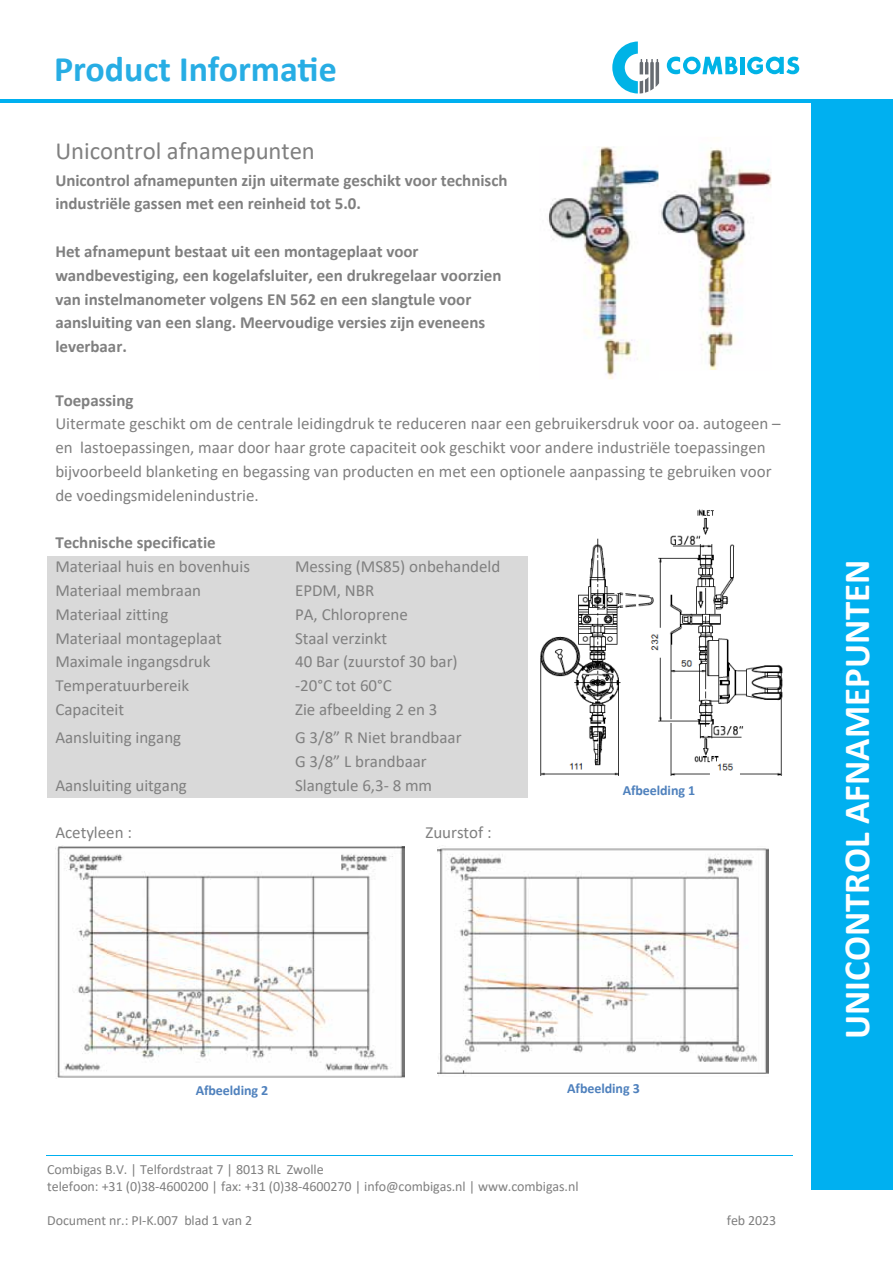
<style>
.page{position:relative;width:893px;height:1263px;background:#fff}
.page>*{position:absolute;margin:0;border:0;box-sizing:border-box;transform-origin:0 0}
.t1{font:700 36.9px "Calibri";color:#fff}
.t2{font:700 36.9px "Calibri";color:#00b0f0}
.t3{font:700 36px "Calibri";color:#27ade4}
.t4{font:24.75px "Calibri";letter-spacing:-.005em;color:#808080}
.t5{font:16.95px/23.9px "Calibri";color:#808080}
.t6{font:700 16.95px/23.7px "Calibri";color:#808080}
.t7{font:13.95px/17px "Calibri";letter-spacing:-.005em;color:#808080}
.t8{font:700 13.95px "Calibri";letter-spacing:-.005em;color:#4f81bd}
</style>
<div class="page">
<hr style="left:0;top:99px;width:622px;height:3px;background:#00b0f0">
<hr style="left:624px;top:99px;width:269px;height:3px;background:#00b0f0">
<div style="left:47px;top:556px;width:481px;height:24px;background:#d9d9d9"></div>
<div style="left:47px;top:580px;width:481px;height:23px;background:#d9d9d9"></div>
<div style="left:47px;top:603px;width:481px;height:24px;background:#d9d9d9"></div>
<div style="left:47px;top:627px;width:481px;height:24px;background:#d9d9d9"></div>
<div style="left:47px;top:651px;width:481px;height:24px;background:#d9d9d9"></div>
<div style="left:47px;top:675px;width:481px;height:24px;background:#d9d9d9"></div>
<div style="left:47px;top:699px;width:481px;height:28px;background:#d9d9d9"></div>
<div style="left:47px;top:727px;width:481px;height:24px;background:#d9d9d9"></div>
<div style="left:47px;top:751px;width:481px;height:23px;background:#d9d9d9"></div>
<div style="left:47px;top:774px;width:481px;height:24px;background:#d9d9d9"></div>
<hr style="left:46px;top:1155px;width:262px;height:1px;background:#00b0f0">
<hr style="left:307px;top:1155px;width:154px;height:1px;background:#00b0f0">
<hr style="left:460px;top:1155px;width:100px;height:1px;background:#00b0f0">
<hr style="left:559px;top:1155px;width:88px;height:1px;background:#00b0f0">
<hr style="left:647px;top:1155px;width:145px;height:1px;background:#00b0f0">
<img style="left:548px;top:146px;width:224px;height:233px">
<img style="left:540px;top:509px;width:243px;height:267px">
<img style="left:57px;top:846px;width:347px;height:232px">
<img style="left:437px;top:847px;width:332px;height:229px">
<div style="left:811px;top:103px;width:82px;height:1087px;background:#00b0f0"></div>
<svg style="left:612px;top:41px;width:47px;height:61px"></svg>
<svg style="left:667px;top:57px;width:70px;height:17px"></svg>
<hr style="left:740px;top:57px;width:4px;height:17px;background:#00b3e6">
<svg style="left:747px;top:57px;width:52px;height:17px"></svg>
<h1 class="t2" style="left:51px;top:29px;width:293px">Product Informatie</h1>
<h2 class="t3" style="left:54px;top:44px;width:284px">Product Informatie</h2>
<h3 class="t4" style="left:55px;top:133px;width:261px">Unicontrol afnamepunten</h3>
<p class="t6" style="left:55px;top:168px;width:454px">Unicontrol afnamepunten zijn uitermate geschikt voor technisch industriële gassen met een reinheid tot 5.0.</p>
<p class="t6" style="left:55px;top:239px;width:448px">Het afnamepunt bestaat uit een montageplaat voor wandbevestiging, een kogelafsluiter, een drukregelaar voorzien van instelmanometer volgens EN 562 en een slangtule voor aansluiting van een slang. Meervoudige versies zijn eveneens leverbaar.</p>
<p class="t6" style="left:55px;top:388px;width:80px">Toepassing</p>
<p class="t5" style="left:55px;top:411px;width:727px">Uitermate geschikt om de centrale leidingdruk te reduceren naar een gebruikersdruk voor oa. autogeen – en lastoepassingen, maar door haar grote capaciteit ook geschikt voor andere industriële toepassingen bijvoorbeeld blanketing en begassing van producten en met een optionele aanpassing te gebruiken voor de voedingsmidelenindustrie.</p>
<p class="t6" style="left:55px;top:530px;width:162px">Technische specificatie</p>
<p class="t5" style="left:55px;top:554px;width:196px">Materiaal huis en bovenhuis</p>
<p class="t5" style="left:295px;top:554px;width:207px">Messing (MS85) onbehandeld</p>
<p class="t5" style="left:55px;top:578px;width:147px">Materiaal membraan</p>
<p class="t5" style="left:295px;top:578px;width:81px">EPDM, NBR</p>
<p class="t5" style="left:55px;top:602px;width:115px">Materiaal zitting</p>
<p class="t5" style="left:295px;top:602px;width:114px">PA, Chloroprene</p>
<p class="t5" style="left:55px;top:626px;width:168px">Materiaal montageplaat</p>
<p class="t5" style="left:295px;top:626px;width:94px">Staal verzinkt</p>
<p class="t5" style="left:55px;top:649px;width:157px">Maximale ingangsdruk</p>
<p class="t5" style="left:295px;top:649px;width:164px">40 Bar (zuurstof 30 bar)</p>
<p class="t5" style="left:55px;top:673px;width:135px">Temperatuurbereik</p>
<p class="t5" style="left:295px;top:673px;width:98px">-20°C tot 60°C</p>
<p class="t5" style="left:55px;top:697px;width:70px">Capaciteit</p>
<p class="t5" style="left:295px;top:697px;width:144px">Zie afbeelding 2 en 3</p>
<p class="t5" style="left:55px;top:725px;width:127px">Aansluiting ingang</p>
<p class="t5" style="left:295px;top:725px;width:168px">G 3/8” R Niet brandbaar<br>G 3/8” L brandbaar</p>
<p class="t5" style="left:55px;top:773px;width:133px">Aansluiting uitgang</p>
<p class="t5" style="left:295px;top:773px;width:139px">Slangtule 6,3- 8 mm</p>
<p class="t5" style="left:55px;top:820px;width:78px">Acetyleen :</p>
<p class="t5" style="left:425px;top:820px;width:68px">Zuurstof :</p>
<p class="t8" style="left:623px;top:780px;width:74px">Afbeelding 1</p>
<p class="t8" style="left:196px;top:1080px;width:74px">Afbeelding 2</p>
<p class="t8" style="left:567px;top:1078px;width:74px">Afbeelding 3</p>
<p class="t7" style="left:47px;top:1160px;width:533px">Combigas B.V. | Telfordstraat 7 | 8013 RL Zwolle<br>telefoon: +31 (0)38-4600200 | fax: +31 (0)38-4600270 | info@combigas.nl | www.combigas.nl</p>
<p class="t7" style="left:47px;top:1211px;width:207px">Document nr.: PI-K.007 blad 1 van 2</p>
<p class="t7" style="left:727px;top:1211px;width:51px">feb 2023</p>
<h1 class="t1" style="left:831px;top:1039px;width:481px;rotate:-90deg">UNICONTROL AFNAMEPUNTEN</h1>
</div>
